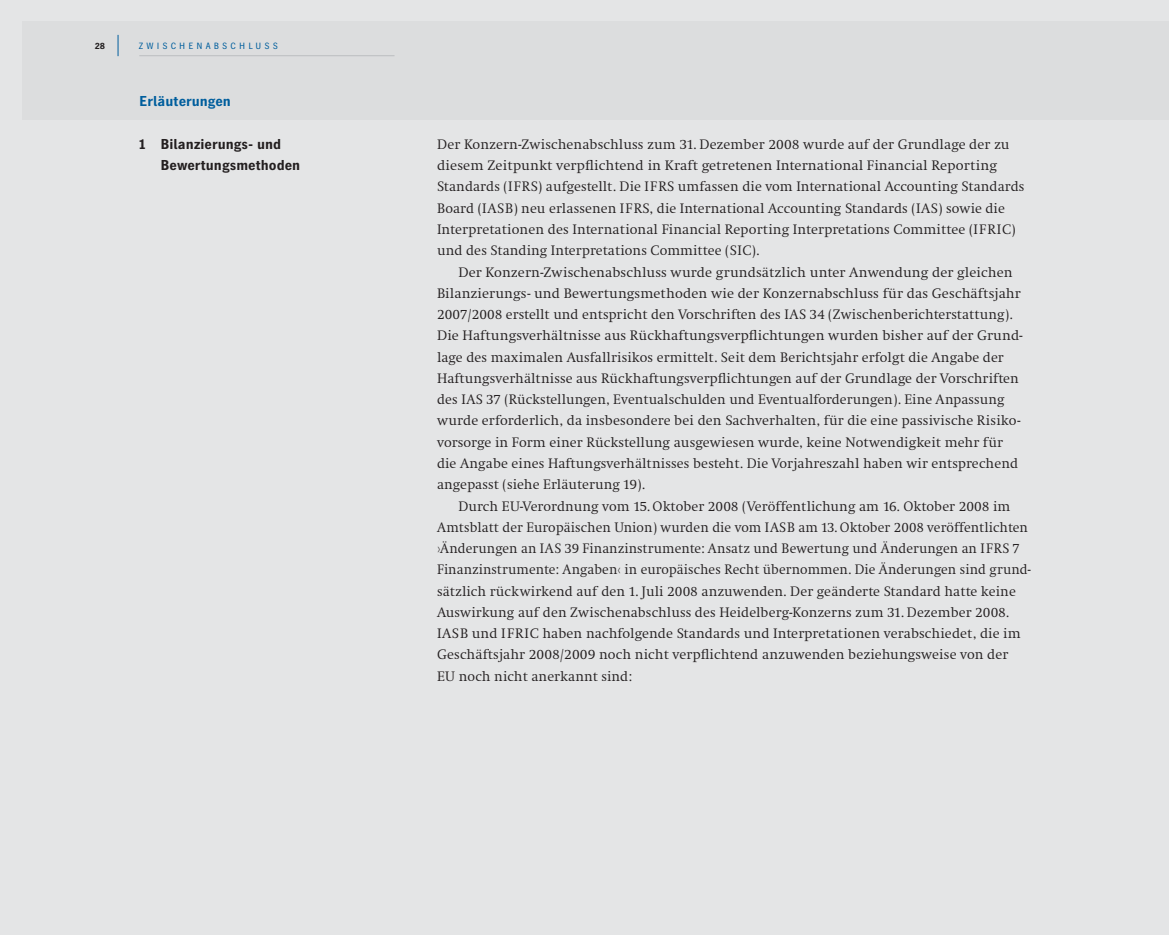
<style>
.page{position:relative;width:1169px;height:935px;background:#fff}
.page>*{position:absolute;margin:0;border:0;box-sizing:border-box;transform-origin:0 0}
.t1{font:14.25px/21.3px "HD Antiqua NM";color:#231f20}
.t2{font:700 14.25px/21.3px "HD Gothic Prop NM";color:#231f20}
.t3{font:700 14.25px "HD Gothic Prop NM";color:#005e9d}
.t4{font:9px "HD Gothic Prop NM";letter-spacing:.35em;color:#005e9d}
.t5{font:700 9px "HD Gothic Prop NM";color:#231f20}
</style>
<div class="page">
<div style="left:0;top:0;width:1168px;height:934px;background:#e4e5e6"></div>
<div style="left:22px;top:21px;width:1146px;height:99px;background:#dcddde"></div>
<hr style="left:139px;top:55px;width:255px;height:1px;background:#bbbdc0">
<svg style="left:118px;top:35px;width:1px;height:21px"></svg>
<p class="t5" style="left:95px;top:42px;width:11px">28</p>
<p class="t4" style="left:139px;top:42px;width:140px">ZWISCHENABSCHLUSS</p>
<p class="t3" style="left:139px;top:96px;width:93px">Erläuterungen</p>
<p class="t2" style="left:161px;top:135px;width:141px;text-indent:-21px">1 Bilanzierungs- und<br>Bewertungsmethoden</p>
<p class="t1" style="left:437px;top:135px;width:589px">Der Konzern-Zwischenabschluss zum 31. Dezember 2008 wurde auf der Grundlage der zu diesem Zeitpunkt verpflichtend in Kraft getretenen International Financial Reporting Standards (IFRS) aufgestellt. Die IFRS umfassen die vom International Accounting Standards Board (IASB) neu erlassenen IFRS, die International Accounting Standards (IAS) sowie die Interpretationen des International Financial Reporting Interpretations Committee (IFRIC) und des Standing Interpretations Committee (SIC).</p>
<p class="t1" style="left:437px;top:262px;width:587px;text-indent:21px">Der Konzern-Zwischenabschluss wurde grundsätzlich unter Anwendung der gleichen Bilanzierungs- und Bewertungsmethoden wie der Konzernabschluss für das Geschäftsjahr 2007/2008 erstellt und entspricht den Vorschriften des IAS 34 (Zwischenberichterstattung).<br>Die Haftungsverhältnisse aus Rückhaftungsverpflichtungen wurden bisher auf der Grund&shy;lage des maximalen Ausfallrisikos ermittelt. Seit dem Berichtsjahr erfolgt die Angabe der Haftungsverhältnisse aus Rückhaftungsverpflichtungen auf der Grundlage der Vorschriften des IAS 37 (Rückstellungen, Eventualschulden und Eventualforderungen). Eine Anpassung wurde erforderlich, da insbesondere bei den Sachverhalten, für die eine passivische Risiko&shy;vorsorge in Form einer Rückstellung ausgewiesen wurde, keine Notwendigkeit mehr für die Angabe eines Haftungsverhältnisses besteht. Die Vorjahreszahl haben wir entsprechend angepasst (siehe Erläuterung 19).</p>
<p class="t1" style="left:437px;top:496px;width:595px;text-indent:21px">Durch EU-Verordnung vom 15. Oktober 2008 (Veröffentlichung am 16. Oktober 2008 im Amtsblatt der Europäischen Union) wurden die vom IASB am 13. Oktober 2008 veröffentlichten ›Änderungen an IAS 39 Finanzinstrumente: Ansatz und Bewertung und Änderungen an IFRS 7<br>Finanzinstrumente: Angaben‹ in europäisches Recht übernommen. Die Änderungen sind grund&shy;sätzlich rückwirkend auf den 1. Juli 2008 anzuwenden. Der geänderte Standard hatte keine Auswirkung auf den Zwischenabschluss des Heidelberg-Konzerns zum 31. Dezember 2008.<br>IASB und IFRIC haben nachfolgende Standards und Interpretationen verabschiedet, die im Geschäftsjahr 2008/2009 noch nicht verpflichtend anzuwenden beziehungsweise von der<br>EU noch nicht anerkannt sind:</p>
</div>
